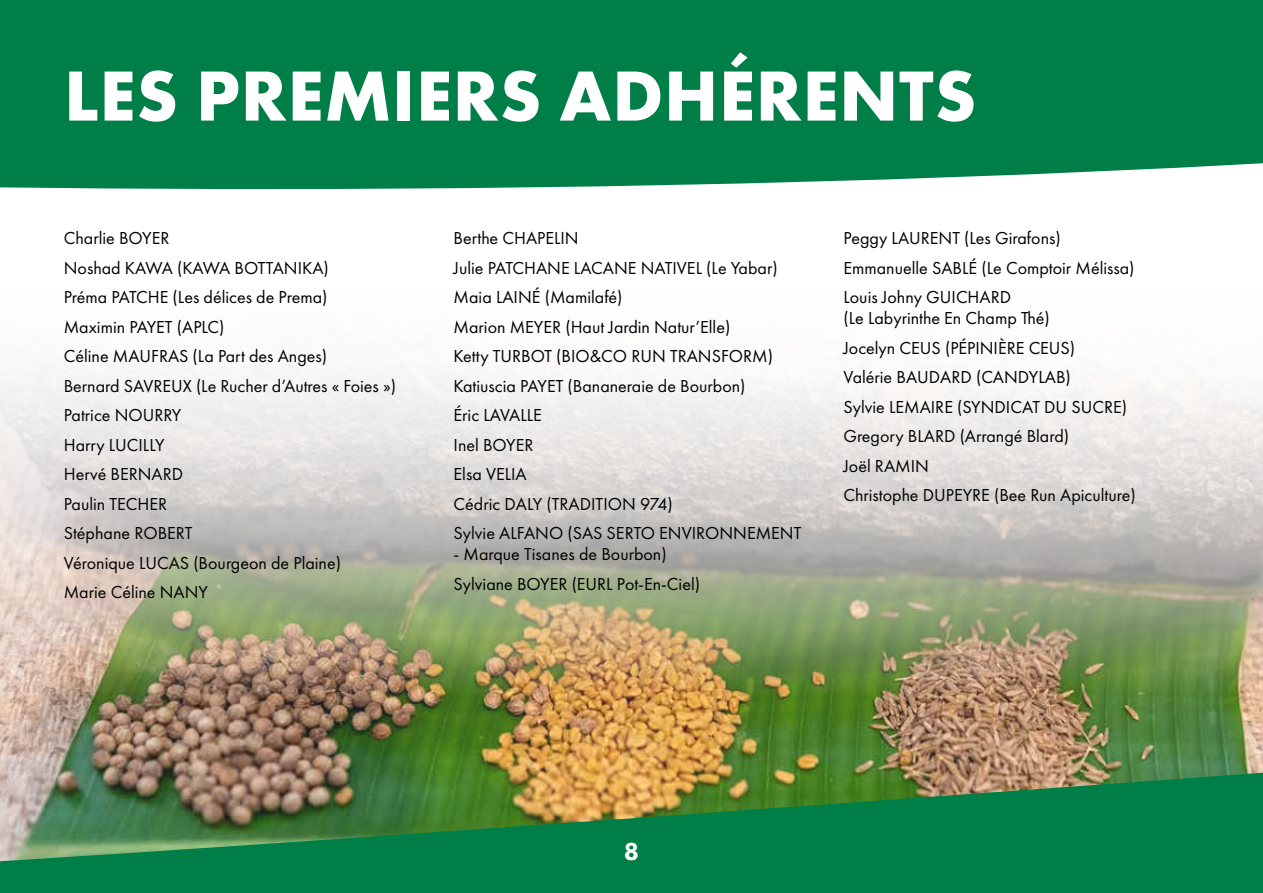
<style>
.page{position:relative;width:1263px;height:893px;background:#fff}
.page>*{position:absolute;margin:0;border:0;box-sizing:border-box;transform-origin:0 0}
.t1{font:700 73.5px "Futura PT";letter-spacing:.01em;color:#fff}
.t2{font:800 25.5px "Futura PT";color:#fff}
.t3{font:18px/29.5px "Futura PT";color:#000}
</style>
<div class="page">
<img style="left:0;top:365px;width:1263px;height:286px">
<div style="left:0;top:0;width:1263px;height:189px;background:#007e48"></div>
<img style="left:0;top:651px;width:1263px;height:242px">
<h1 class="t1" style="left:64px;top:49px;width:914px">LES PREMIERS ADHÉRENTS</h1>
<p class="t3" style="left:64px;top:224px;width:334px">Charlie BOYER<br>Noshad KAWA (KAWA BOTTANIKA)<br>Préma PATCHE (Les délices de Prema)<br>Maximin PAYET (APLC)<br>Céline MAUFRAS (La Part des Anges)<br>Bernard SAVREUX (Le Rucher d’Autres « Foies »)<br>Patrice NOURRY<br>Harry LUCILLY<br>Hervé BERNARD<br>Paulin TECHER<br>Stéphane ROBERT<br>Véronique LUCAS (Bourgeon de Plaine)<br>Marie Céline NANY</p>
<p class="t3" style="left:454px;top:224px;width:349px">Berthe CHAPELIN<br>Julie PATCHANE LACANE NATIVEL (Le Yabar)<br>Maia LAINÉ (Mamilafé)<br>Marion MEYER (Haut Jardin Natur’Elle)<br>Ketty TURBOT (BIO&amp;CO RUN TRANSFORM)<br>Katiuscia PAYET (Bananeraie de Bourbon)<br>Éric LAVALLE<br>Inel BOYER<br>Elsa VELIA<br>Cédric DALY (TRADITION 974)<br>Sylvie ALFANO (SAS SERTO ENVIRONNEMENT</p>
<p class="t3" style="left:454px;top:540px;width:248px">- Marque Tisanes de Bourbon)<br>Sylviane BOYER (EURL Pot-En-Ciel)</p>
<p class="t3" style="left:843px;top:224px;width:293px">Peggy LAURENT (Les Girafons)<br>Emmanuelle SABLÉ (Le Comptoir Mélissa)<br>Louis Johny GUICHARD</p>
<p class="t3" style="left:843px;top:304px;width:294px">(Le Labyrinthe En Champ Thé)<br>Jocelyn CEUS (PÉPINIÈRE CEUS)<br>Valérie BAUDARD (CANDYLAB)<br>Sylvie LEMAIRE (SYNDICAT DU SUCRE)<br>Gregory BLARD (Arrangé Blard)<br>Joël RAMIN<br>Christophe DUPEYRE (Bee Run Apiculture)</p>
<h2 class="t2" style="left:624px;top:836px;width:17px">8</h2>
</div>
